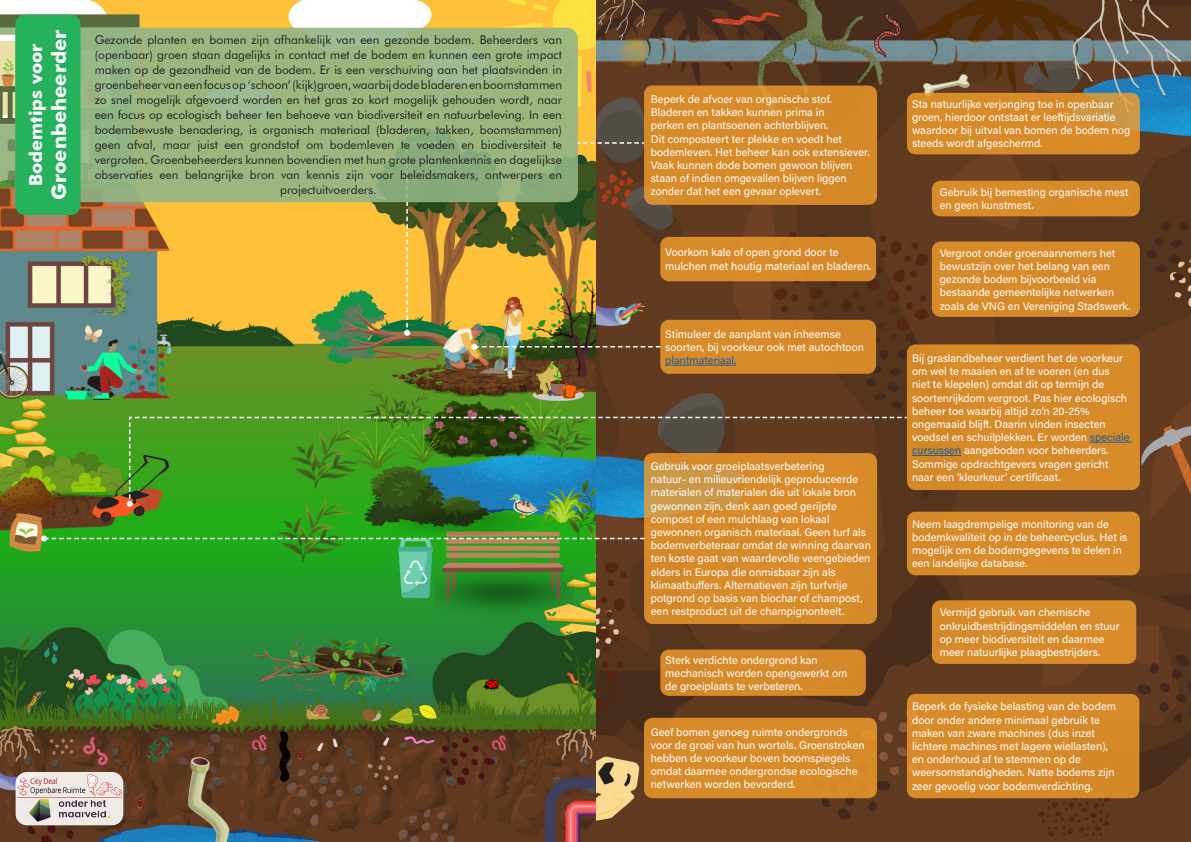
<style>
.page{position:relative;width:1191px;height:842px;background:#fff}
.page>*{position:absolute;margin:0;border:0;box-sizing:border-box;transform-origin:0 0}
.t1{font:700 20px "Futura BT";color:#fff}
.t2{font:700 18px "Futura BT";color:#fff}
.t3{font:12px/15px "Futura BT";color:#231f20;text-align:center}
.t4{font:11px/13.2px "Acumin Variable Concept";color:#fff}
.s1{color:#175d9e}
</style>
<div class="page">
<img style="left:0;top:0;width:1191px;height:842px">
<div style="left:644px;top:85px;width:233px;height:120px;background:#d88b29;border-radius:9px"></div>
<div style="left:644px;top:718px;width:233px;height:80px;background:#d88b29;border-radius:9px"></div>
<div style="left:644px;top:453px;width:233px;height:171px;background:#d88b29;border-radius:9px"></div>
<div style="left:932px;top:600px;width:204px;height:64px;background:#d88b29;border-radius:9px"></div>
<div style="left:660px;top:650px;width:206px;height:46px;background:#d58929;border-radius:9px"></div>
<svg style="left:907px;top:93px;width:233px;height:61px;background:#d68c2d"></svg>
<div style="left:932px;top:181px;width:208px;height:35px;background:#d88b29;border-radius:9px"></div>
<div style="left:907px;top:694px;width:232px;height:104px;background:#d88b29;border-radius:9px"></div>
<div style="left:907px;top:344px;width:233px;height:146px;background:#d88b29;border-radius:9px"></div>
<hr style="left:1089px;top:442px;width:43px;height:1px;background:#175d9e">
<hr style="left:912px;top:455px;width:49px;height:1px;background:#175d9e">
<div style="left:660px;top:237px;width:216px;height:44px;background:#d88b29;border-radius:9px"></div>
<div style="left:932px;top:242px;width:208px;height:75px;background:#d58929;border-radius:9px"></div>
<div style="left:660px;top:320px;width:216px;height:54px;background:#d88b29;border-radius:9px"></div>
<hr style="left:665px;top:365px;width:71px;height:1px;background:#175d9e">
<div style="left:907px;top:512px;width:233px;height:63px;background:#d88b29;border-radius:9px"></div>
<svg style="left:471px;top:344px;width:189px;height:6px"></svg>
<svg style="left:41px;top:535px;width:604px;height:6px;background:#5baa47"></svg>
<svg style="left:578px;top:141px;width:67px;height:193px"></svg>
<svg style="left:404px;top:142px;width:236px;height:194px;background:#9b7c33"></svg>
<svg style="left:127px;top:417px;width:776px;height:90px;background:#5c7f3a"></svg>
<svg style="left:15px;top:28px;width:563px;height:174px;background:#99b580"></svg>
<div style="left:15px;top:15px;width:65px;height:200px;background:#26b15d;border-radius:10px"></div>
<div style="left:16px;top:772px;width:107px;height:53px;background:linear-gradient(to right,#eeeae9,#ede8e5);border-radius:11px"></div>
<img style="left:17px;top:775px;width:105px;height:22px">
<img style="left:29px;top:799px;width:81px;height:22px">
<p class="t1" style="left:47px;top:200px;width:171px;rotate:-90deg">Groenbeheerder</p>
<p class="t2" style="left:25px;top:186px;width:144px;rotate:-90deg">Bodemtips voor</p>
<p class="t3" style="left:95px;top:33px;width:469px">Gezonde planten en bomen zijn afhankelijk van een gezonde bodem. Beheerders van (openbaar) groen staan dagelijks in contact met de bodem en kunnen een grote impact maken op de gezondheid van de bodem. Er is een verschuiving aan het plaatsvinden in groenbeheer van een focus op ‘schoon’ (kijk)groen, waarbij dode bladeren en boomstammen zo snel mogelijk afgevoerd worden en het gras zo kort mogelijk gehouden wordt, naar een focus op ecologisch beheer ten behoeve van biodiversiteit en natuurbeleving. In een bodembewuste benadering, is organisch materiaal (bladeren, takken, boomstammen) geen afval, maar juist een grondstof om bodemleven te voeden en biodiversiteit te vergroten. Groenbeheerders kunnen bovendien met hun grote plantenkennis en dagelijkse observaties een belangrijke bron van kennis zijn voor beleidsmakers, ontwerpers en projectuitvoerders.</p>
<p class="t4" style="left:651px;top:92px;width:220px">Beperk de afvoer van organische stof.<br>Bladeren en takken kunnen prima in<br>perken en plantsoenen achterblijven.<br>Dit composteert ter plekke en voedt het bodemleven. Het beheer kan ook extensiever.<br>Vaak kunnen dode bomen gewoon blijven staan of indien omgevallen blijven liggen zonder dat het een gevaar oplevert.</p>
<p class="t4" style="left:912px;top:97px;width:220px">Sta natuurlijke verjonging toe in openbaar groen, hierdoor ontstaat er leeftijdsvariatie waardoor bij uitval van bomen de bodem nog steeds wordt afgeschermd.</p>
<p class="t4" style="left:939px;top:185px;width:190px">Gebruik bij bemesting organische mest en geen kunstmest.</p>
<p class="t4" style="left:665px;top:246px;width:208px">Voorkom kale of open grond door te mulchen met houtig materiaal en bladeren.</p>
<p class="t4" style="left:939px;top:246px;width:192px">Vergroot onder groenaannemers het bewustzijn over het belang van een gezonde bodem bijvoorbeeld via bestaande gemeentelijke netwerken zoals de VNG en Vereniging Stadswerk.</p>
<p class="t4" style="left:665px;top:327px;width:200px">Stimuleer de aanplant van inheemse soorten, bij voorkeur ook met autochtoon <span class="s1">plantmateriaal.</span></p>
<p class="t4" style="left:912px;top:351px;width:219px">Bij graslandbeheer verdient het de voorkeur om wel te maaien en af te voeren (en dus niet te klepelen) omdat dit op termijn de soortenrijkdom vergroot. Pas hier ecologisch beheer toe waarbij altijd zo’n 20-25% ongemaaid blijft. Daarin vinden insecten voedsel en schuilplekken. Er worden <span class="s1">speciale cursussen</span> aangeboden voor beheerders.<br>Sommige opdrachtgevers vragen gericht naar een ‘kleurkeur’ certificaat.</p>
<p class="t4" style="left:651px;top:459px;width:222px">Gebruik voor groeiplaatsverbetering<br>natuur- en milieuvriendelijk geproduceerde materialen of materialen die uit lokale bron gewonnen zijn, denk aan goed gerijpte compost of een mulchlaag van lokaal gewonnen organisch materiaal. Geen turf als bodemverbeteraar omdat de winning daarvan ten koste gaat van waardevolle veengebieden elders in Europa die onmisbaar zijn als klimaatbuffers. Alternatieven zijn turfvrije potgrond op basis van biochar of champost, een restproduct uit de champignonteelt.</p>
<p class="t4" style="left:665px;top:653px;width:184px">Sterk verdichte ondergrond kan mechanisch worden opengewerkt om de groeiplaats te verbeteren.</p>
<p class="t4" style="left:912px;top:517px;width:217px">Neem laagdrempelige monitoring van de bodemkwaliteit op in de beheercyclus. Het is mogelijk om de bodemgegevens te delen in een landelijke database.</p>
<p class="t4" style="left:939px;top:605px;width:181px">Vermijd gebruik van chemische onkruidbestrijdingsmiddelen en stuur op meer biodiversiteit en daarmee meer natuurlijke plaagbestrijders.</p>
<p class="t4" style="left:651px;top:725px;width:215px">Geef bomen genoeg ruimte ondergronds voor de groei van hun wortels. Groenstroken hebben de voorkeur boven boomspiegels omdat daarmee ondergrondse ecologische netwerken worden bevorderd.</p>
<p class="t4" style="left:912px;top:700px;width:205px">Beperk de fysieke belasting van de bodem door onder andere minimaal gebruik te maken van zware machines (dus inzet lichtere machines met lagere wiellasten), en onderhoud af te stemmen op de weersomstandigheden. Natte bodems zijn zeer gevoelig voor bodemverdichting.</p>
</div>
